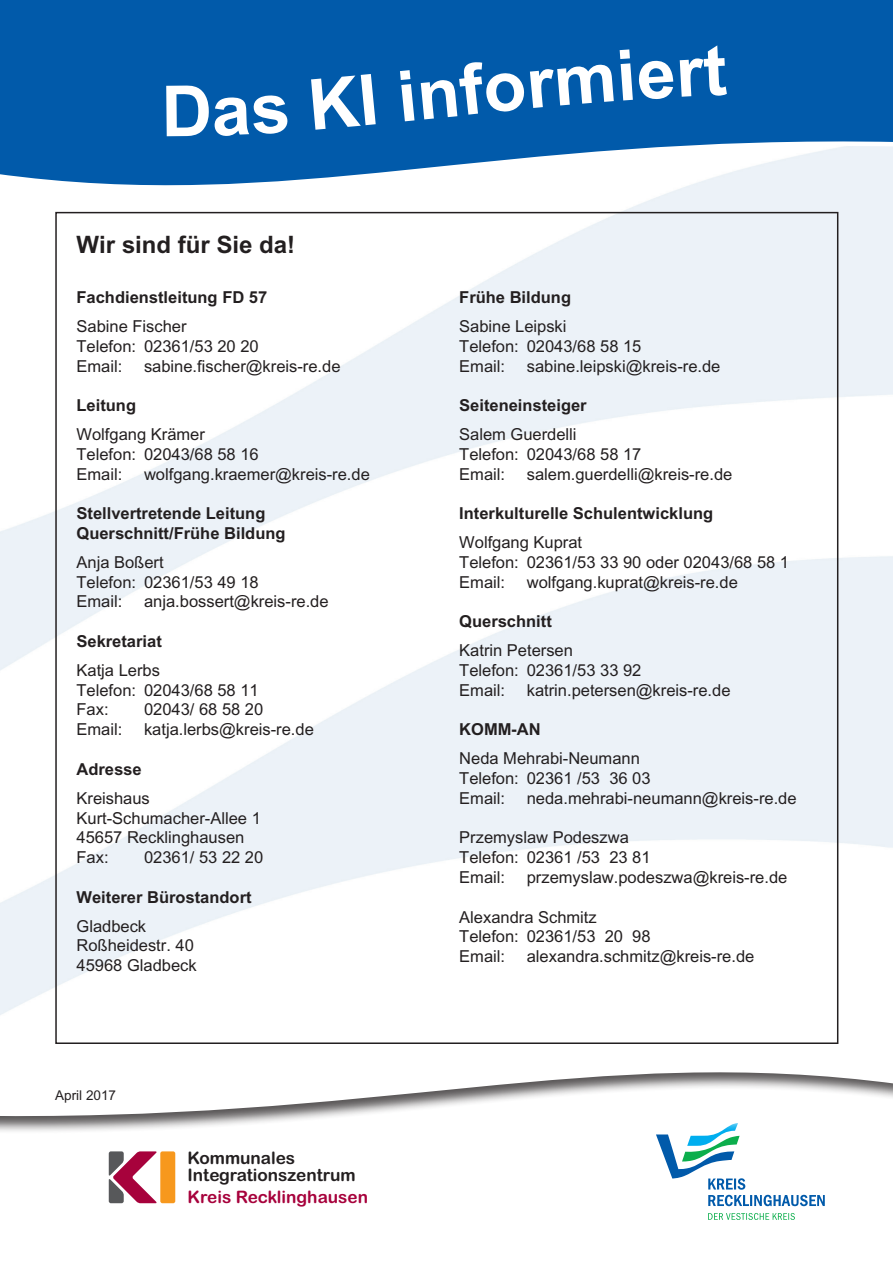
<style>
.page{position:relative;width:893px;height:1263px;background:#fff}
.page>*{position:absolute;margin:0;border:0;box-sizing:border-box;transform-origin:0 0}
.t1{font:700 70.5px "Arial";color:#fff}
.t2{font:700 24px "Arial";color:#231f20}
.t3{font:17.25px/16.8px "Arial Rounded MT Bold";color:#231f20}
.t4{font:17.25px "Arial Rounded MT Bold";color:#a7023c}
.t5{font:16.5px/19.8px "Arial";color:#231f20}
.t6{font:700 16.5px/19.8px "Arial";color:#231f20}
.t7{font:13.5px "Arial";color:#231f20}
</style>
<div class="page">
<div style="left:0;top:1070px;width:893px;height:193px;background:#231f20;opacity:.75"></div>
<div style="left:642px;top:1120px;width:207px;height:116px;background:#fff"></div>
<svg style="left:708px;top:1213px;width:87px;height:7px"></svg>
<svg style="left:656px;top:1123px;width:169px;height:83px"></svg>
<div style="left:160px;top:1151px;width:15px;height:52px;background:#f7981d;border-radius:2px"></div>
<svg style="left:109px;top:1151px;width:48px;height:52px"></svg>
<svg style="left:0;top:0;width:893px;height:217px"></svg>
<div style="left:166px;top:85px;width:122px;height:51px;background:#015aaa"></div>
<div style="left:311px;top:75px;width:50px;height:55px;background:#015aaa"></div>
<div style="left:530px;top:64px;width:84px;height:44px;background:#015aaa"></div>
<div style="left:620px;top:49px;width:54px;height:51px;background:#015aaa"></div>
<div style="left:680px;top:45px;width:47px;height:52px;background:#015aaa"></div>
<h2 class="t2" style="left:77px;top:230px;width:220px">Wir sind für Sie da!</h2>
<h1 class="t1" style="left:354px;top:60px;width:170px;rotate:-6deg">I info</h1>
<p class="t6" style="left:77px;top:287px;width:192px">Fachdienstleitung FD 57</p>
<p class="t5" style="left:77px;top:316px;width:184px">Sabine Fischer<br>Telefon: 02361/53 20 20<br>Email:</p>
<p class="t5" style="left:144px;top:356px;width:198px">sabine.fischer@kreis-re.de</p>
<p class="t6" style="left:77px;top:395px;width:61px">Leitung</p>
<p class="t5" style="left:77px;top:424px;width:184px">Wolfgang Krämer<br>Telefon: 02043/68 58 16<br>Email:</p>
<p class="t5" style="left:144px;top:464px;width:227px">wolfgang.kraemer@kreis-re.de</p>
<p class="t6" style="left:77px;top:503px;width:211px">Stellvertretende Leitung<br>Querschnitt/Frühe Bildung</p>
<p class="t5" style="left:77px;top:552px;width:184px">Anja Boßert<br>Telefon: 02361/53 49 18<br>Email:</p>
<p class="t5" style="left:144px;top:592px;width:186px">anja.bossert@kreis-re.de</p>
<p class="t6" style="left:77px;top:631px;width:87px">Sekretariat</p>
<p class="t5" style="left:77px;top:660px;width:184px">Katja Lerbs<br>Telefon: 02043/68 58 11<br>Fax:</p>
<p class="t5" style="left:144px;top:700px;width:121px">02043/ 68 58 20</p>
<p class="t5" style="left:77px;top:719px;width:47px">Email:</p>
<p class="t5" style="left:144px;top:719px;width:171px">katja.lerbs@kreis-re.de</p>
<p class="t6" style="left:77px;top:759px;width:67px">Adresse</p>
<p class="t5" style="left:77px;top:788px;width:186px">Kreishaus<br>Kurt-Schumacher-Allee 1<br>45657 Recklinghausen<br>Fax:</p>
<p class="t5" style="left:144px;top:847px;width:121px">02361/ 53 22 20</p>
<p class="t6" style="left:77px;top:887px;width:177px">Weiterer Bürostandort</p>
<p class="t5" style="left:77px;top:916px;width:122px">Gladbeck<br>Roßheidestr. 40<br>45968 Gladbeck</p>
<p class="t7" style="left:55px;top:1088px;width:62px">April 2017</p>
<p class="t3" style="left:187px;top:1149px;width:170px">Kommunales<br>Integrationszentrum</p>
<p class="t4" style="left:187px;top:1187px;width:182px">Kreis Recklinghausen</p>
<p class="t6" style="left:459px;top:287px;width:113px">Frühe Bildung</p>
<p class="t5" style="left:459px;top:316px;width:184px">Sabine Leipski<br>Telefon: 02043/68 58 15<br>Email:</p>
<p class="t5" style="left:527px;top:356px;width:195px">sabine.leipski@kreis-re.de</p>
<p class="t6" style="left:459px;top:395px;width:129px">Seiteneinsteiger</p>
<p class="t5" style="left:459px;top:424px;width:184px">Salem Guerdelli<br>Telefon: 02043/68 58 17<br>Email:</p>
<p class="t5" style="left:527px;top:464px;width:207px">salem.guerdelli@kreis-re.de</p>
<p class="t6" style="left:459px;top:503px;width:255px">Interkulturelle Schulentwicklung</p>
<p class="t5" style="left:459px;top:532px;width:331px">Wolfgang Kuprat<br>Telefon: 02361/53 33 90 oder 02043/68 58 1<br>Email:</p>
<p class="t5" style="left:527px;top:572px;width:213px">wolfgang.kuprat@kreis-re.de</p>
<p class="t6" style="left:459px;top:611px;width:94px">Querschnitt</p>
<p class="t5" style="left:459px;top:640px;width:184px">Katrin Petersen<br>Telefon: 02361/53 33 92<br>Email:</p>
<p class="t5" style="left:527px;top:680px;width:205px">katrin.petersen@kreis-re.de</p>
<p class="t6" style="left:459px;top:719px;width:83px">KOMM-AN</p>
<p class="t5" style="left:459px;top:748px;width:193px">Neda Mehrabi-Neumann<br>Telefon: 02361 /53 36 03<br>Email:</p>
<p class="t5" style="left:527px;top:788px;width:271px">neda.mehrabi-neumann@kreis-re.de</p>
<p class="t5" style="left:459px;top:827px;width:193px">Przemyslaw Podeszwa<br>Telefon: 02361 /53 23 81<br>Email:</p>
<p class="t5" style="left:527px;top:867px;width:262px">przemyslaw.podeszwa@kreis-re.de</p>
<p class="t5" style="left:459px;top:907px;width:193px">Alexandra Schmitz<br>Telefon: 02361/53 20 98<br>Email:</p>
<p class="t5" style="left:527px;top:946px;width:229px">alexandra.schmitz@kreis-re.de</p>
</div>
